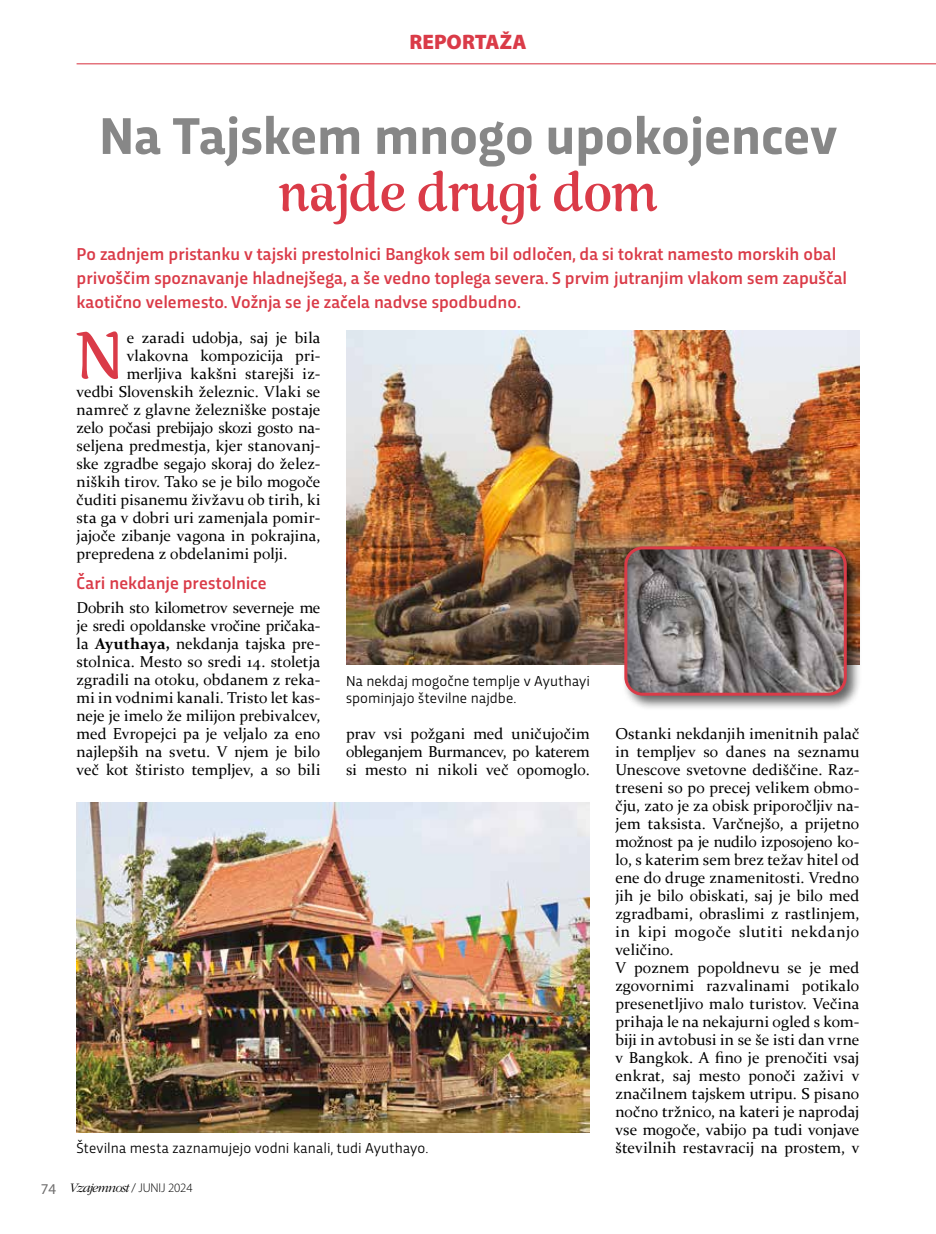
<style>
.page{position:relative;width:936px;height:1234px;background:#fff}
.page>*{position:absolute;margin:0;border:0;box-sizing:border-box;transform-origin:0 0}
.t1{font:67.35px "Rumba Std Large";color:#da3b48}
.t2{font:700 54px "Trasandina";color:#878787}
.t3{font:54px "Rumba Std Large";color:#da3b48}
.t4{font:900 21px "Myriad Pro";color:#da3b48}
.t5{font:500 18px/24px "Trasandina";color:#da3b48}
.t6{font:15.75px/18px "Constantia";letter-spacing:.005em;color:#000;text-align:justify}
.t7{font:15.75px "Constantia";letter-spacing:-.025em;color:#000}
.t8{font:15px/17.2px "Trasandina";letter-spacing:.01em;color:#000}
.t9{font:italic 300 13.5px "ITC Garamond Std";letter-spacing:-.06em;color:#000}
.s1{font-weight:700}
.s2{font-family:"Myriad Pro";font-weight:400;font-style:normal;font-size:15px;color:#706f6f}
.s3{font-family:"Myriad Pro";font-style:normal;font-size:12.75px}
</style>
<div class="page">
<hr style="left:77px;top:63px;width:858px;height:1px;background:#da3b48">
<img style="left:346px;top:330px;width:513px;height:334px">
<div style="left:621px;top:543px;width:240px;height:167px;background:#000;opacity:.6"></div>
<img style="left:625px;top:548px;width:220px;height:146px">
<div style="left:624px;top:546px;width:222px;height:149px;border:3px solid #da3b48;border-radius:17px"></div>
<img style="left:77px;top:802px;width:513px;height:330px">
<h3 class="t4" style="left:409px;top:28px;width:119px">REPORTAŽA</h3>
<h2 class="t2" style="left:99px;top:96px;width:739px">Na Tajskem mnogo upokojencev</h2>
<h2 class="t3" style="left:278px;top:161px;width:380px">najde drugi dom</h2>
<p class="t5" style="left:77px;top:240px;width:772px">Po zadnjem pristanku v tajski prestolnici Bangkok sem bil odločen, da si tokrat namesto morskih obal privoščim spoznavanje hladnejšega, a še vedno toplega severa. S prvim jutranjim vlakom sem zapuščal kaotično velemesto. Vožnja se je začela nadvse spodbudno.</p>
<h1 class="t1" style="left:76px;top:316px;width:48px">N</h1>
<p class="t6" style="left:127px;top:327px;width:195px">e zaradi udobja, saj je bila</p>
<p class="t6" style="left:127px;top:345px;width:195px">vlakovna kompozicija pri-</p>
<p class="t6" style="left:127px;top:363px;width:195px">merljiva kakšni starejši iz-</p>
<p class="t6" style="left:77px;top:381px;width:245px">vedbi Slovenskih železnic. Vlaki se</p>
<p class="t6" style="left:77px;top:399px;width:245px">namreč z glavne železniške postaje</p>
<p class="t7" style="left:77px;top:416px;width:245px">zelo počasi prebijajo skozi gosto na-</p>
<p class="t6" style="left:77px;top:435px;width:245px">seljena predmestja, kjer stanovanj-</p>
<p class="t6" style="left:77px;top:453px;width:245px">ske zgradbe segajo skoraj do želez-</p>
<p class="t6" style="left:77px;top:471px;width:245px">niških tirov. Tako se je bilo mogoče</p>
<p class="t6" style="left:77px;top:489px;width:245px">čuditi pisanemu živžavu ob tirih, ki</p>
<p class="t6" style="left:77px;top:507px;width:245px">sta ga v dobri uri zamenjala pomir-</p>
<p class="t6" style="left:77px;top:525px;width:245px">jajoče zibanje vagona in pokrajina,</p>
<p class="t6" style="left:77px;top:543px;width:212px">prepredena z obdelanimi polji.</p>
<p class="t5" style="left:77px;top:569px;width:192px">Čari nekdanje prestolnice</p>
<p class="t6" style="left:77px;top:597px;width:245px">Dobrih sto kilometrov severneje me je sredi opoldanske vročine pričaka&shy;la <span class="s1">Ayuthaya,</span> nekdanja tajska pre&shy;stolnica. Mesto so sredi 14. stoletja zgradili na otoku, obdanem z reka&shy;mi in vodnimi kanali. Tristo let kas&shy;neje je imelo že milijon prebivalcev, med Evropejci pa je veljalo za eno najlepših na svetu. V njem je bilo več kot štiristo templjev, a so bili</p>
<p class="t8" style="left:346px;top:671px;width:246px">Na nekdaj mogočne templje v Ayuthayi spominjajo številne najdbe.</p>
<p class="t6" style="left:346px;top:723px;width:245px">prav vsi požgani med uničujočim obleganjem Burmancev, po katerem si mesto ni nikoli več opomoglo.</p>
<p class="t6" style="left:615px;top:723px;width:245px;text-align:left">Ostanki nekdanjih imenitnih palač in templjev so danes na seznamu Unescove svetovne dediščine. Raz&shy;treseni so po precej velikem obmo&shy;čju, zato je za obisk priporočljiv na&shy;jem taksista. Varčnejšo, a prijetno možnost pa je nudilo izposojeno ko&shy;lo, s katerim sem brez težav hitel od ene do druge znamenitosti. Vredno jih je bilo obiskati, saj je bilo med zgradbami, obraslimi z rastlinjem, in kipi mogoče slutiti nekdanjo veličino.<br>V poznem popoldnevu se je med zgovornimi razvalinami potikalo presenetljivo malo turistov. Večina prihaja le na nekajurni ogled s kom&shy;biji in avtobusi in se še isti dan vrne v Bangkok. A fino je prenočiti vsaj enkrat, saj mesto ponoči zaživi v značilnem tajskem utripu. S pisano nočno tržnico, na kateri je naprodaj vse mogoče, vabijo pa tudi vonjave</p>
<p class="t8" style="left:77px;top:1137px;width:353px">Številna mesta zaznamujejo vodni kanali, tudi Ayuthayo.</p>
<p class="t6" style="left:615px;top:1137px;width:245px">številnih restavracij na prostem, v</p>
<p class="t9" style="left:41px;top:1180px;width:153px"><span class="s2">74</span> Vzajemnost <span class="s3">/ JUNIJ 2024</span></p>
</div>
